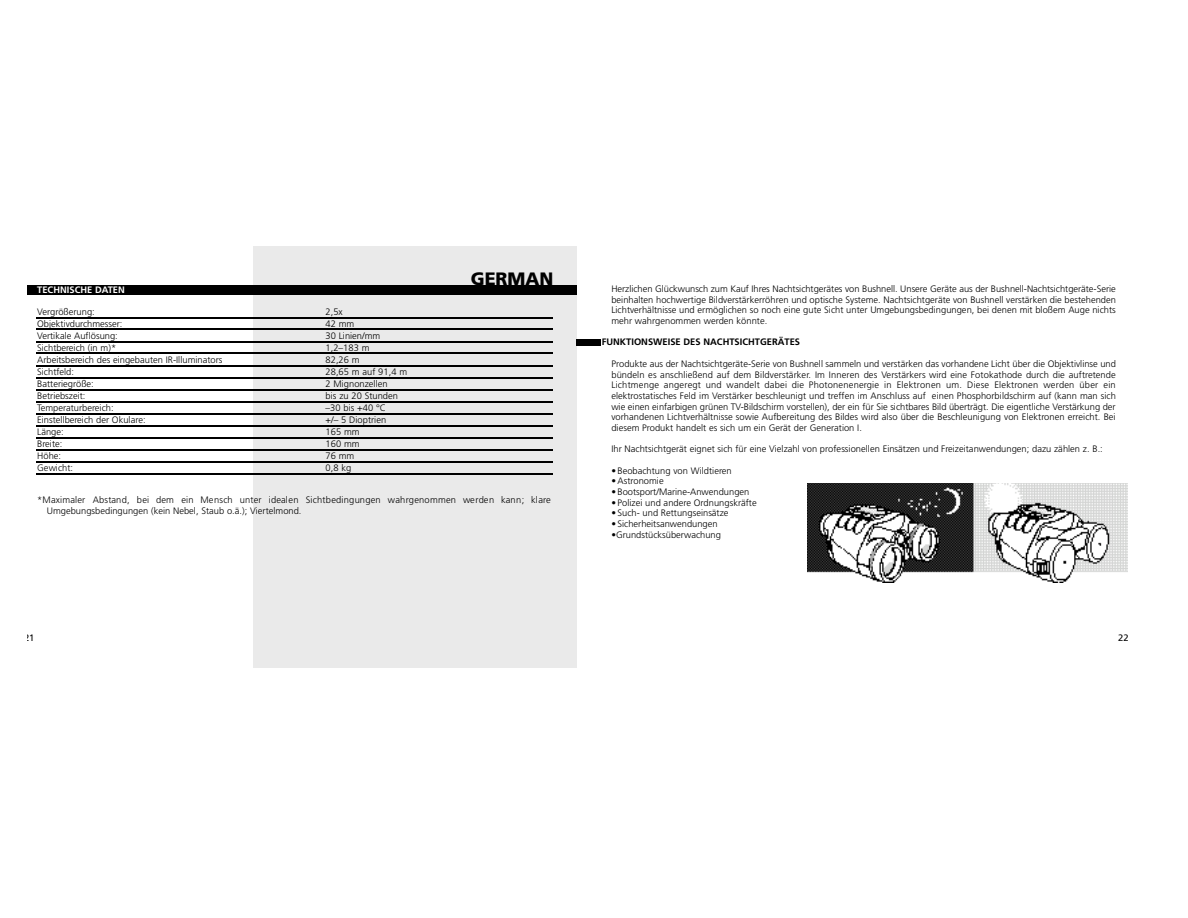
<style>
.page{position:relative;width:1188px;height:918px;background:#fff}
.page>*{position:absolute;margin:0;border:0;box-sizing:border-box;transform-origin:0 0}
.t1{font:900 18px "Frutiger";color:#000}
.t2{font:300 9.3px/10.6px "Frutiger";color:#000;text-align:justify}
.t3{font:700 9.3px "Frutiger";color:#000}
.t4{font:700 9.3px "Frutiger";color:#fff}
.t5{font:9.3px "Frutiger";color:#000}
</style>
<div class="page">
<div style="left:253px;top:246px;width:323px;height:421px;background:#eaeaea"></div>
<div style="left:27px;top:285px;width:549px;height:9px;background:#000"></div>
<hr style="left:36px;top:317px;width:516px;height:1px;background:#000">
<hr style="left:36px;top:329px;width:516px;height:1px;background:#000">
<hr style="left:36px;top:341px;width:516px;height:1px;background:#000">
<hr style="left:36px;top:353px;width:516px;height:1px;background:#000">
<hr style="left:36px;top:365px;width:516px;height:1px;background:#000">
<hr style="left:36px;top:377px;width:516px;height:1px;background:#000">
<hr style="left:36px;top:389px;width:516px;height:1px;background:#000">
<hr style="left:36px;top:401px;width:516px;height:2px;background:#000">
<hr style="left:36px;top:413px;width:516px;height:1px;background:#000">
<hr style="left:36px;top:425px;width:516px;height:2px;background:#000">
<hr style="left:36px;top:437px;width:516px;height:1px;background:#000">
<hr style="left:36px;top:449px;width:516px;height:2px;background:#000">
<hr style="left:36px;top:461px;width:516px;height:1px;background:#000">
<hr style="left:36px;top:474px;width:516px;height:1px;background:#000">
<img style="left:807px;top:483px;width:321px;height:99px">
<div style="left:576px;top:339px;width:25px;height:7px;background:#000"></div>
<h1 class="t1" style="left:471px;top:271px;width:84px">GERMAN</h1>
<p class="t4" style="left:37px;top:286px;width:89px">TECHNISCHE DATEN</p>
<p class="t2" style="left:37px;top:307px;width:59px">Vergrößerung:</p>
<p class="t2" style="left:326px;top:307px;width:19px">2,5x</p>
<p class="t2" style="left:37px;top:319px;width:87px">Objektivdurchmesser:</p>
<p class="t2" style="left:326px;top:319px;width:30px">42 mm</p>
<p class="t2" style="left:37px;top:331px;width:82px">Vertikale Auflösung:</p>
<p class="t2" style="left:326px;top:331px;width:56px">30 Linien/mm</p>
<p class="t2" style="left:37px;top:343px;width:80px">Sichtbereich (in m)*</p>
<p class="t2" style="left:326px;top:343px;width:45px">1,2–183 m</p>
<p class="t2" style="left:37px;top:355px;width:187px">Arbeitsbereich des eingebauten IR-Illuminators</p>
<p class="t2" style="left:326px;top:355px;width:36px">82,26 m</p>
<p class="t2" style="left:37px;top:367px;width:38px">Sichtfeld:</p>
<p class="t2" style="left:326px;top:367px;width:83px">28,65 m auf 91,4 m</p>
<p class="t2" style="left:37px;top:379px;width:58px">Batteriegröße:</p>
<p class="t2" style="left:326px;top:379px;width:64px">2 Mignonzellen</p>
<p class="t2" style="left:37px;top:391px;width:50px">Betriebszeit:</p>
<p class="t2" style="left:326px;top:391px;width:74px">bis zu 20 Stunden</p>
<p class="t2" style="left:37px;top:403px;width:78px">Temperaturbereich:</p>
<p class="t2" style="left:326px;top:403px;width:62px">–30 bis +40 °C</p>
<p class="t2" style="left:37px;top:415px;width:110px">Einstellbereich der Okulare:</p>
<p class="t2" style="left:326px;top:415px;width:62px">+/– 5 Dioptrien</p>
<p class="t2" style="left:37px;top:427px;width:28px">Länge:</p>
<p class="t2" style="left:326px;top:427px;width:36px">165 mm</p>
<p class="t2" style="left:37px;top:439px;width:27px">Breite:</p>
<p class="t2" style="left:326px;top:439px;width:36px">160 mm</p>
<p class="t2" style="left:37px;top:451px;width:25px">Höhe:</p>
<p class="t2" style="left:326px;top:451px;width:30px">76 mm</p>
<p class="t2" style="left:37px;top:463px;width:37px">Gewicht:</p>
<p class="t2" style="left:326px;top:463px;width:27px">0,8 kg</p>
<p class="t2" style="left:47px;top:495px;width:505px;text-indent:-10px">*Maximaler Abstand, bei dem ein Mensch unter idealen Sichtbedingungen wahrgenommen werden kann; klare<br>Umgebungsbedingungen (kein Nebel, Staub o.ä.); Viertelmond.</p>
<p class="t2" style="left:611px;top:284px;width:506px">Herzlichen Glückwunsch zum Kauf Ihres Nachtsichtgerätes von Bushnell. Unsere Geräte aus der Bushnell-Nachtsichtgeräte-Serie beinhalten hochwertige Bildverstärkerröhren und optische Systeme. Nachtsichtgeräte von Bushnell verstärken die bestehenden Lichtverhältnisse und ermöglichen so noch eine gute Sicht unter Umgebungsbedingungen, bei denen mit bloßem Auge nichts mehr wahrgenommen werden könnte.</p>
<p class="t3" style="left:602px;top:339px;width:200px">FUNKTIONSWEISE DES NACHTSICHTGERÄTES</p>
<p class="t2" style="left:611px;top:359px;width:506px">Produkte aus der Nachtsichtgeräte-Serie von Bushnell sammeln und verstärken das vorhandene Licht über die Objektivlinse und bündeln es anschließend auf dem Bildverstärker. Im Inneren des Verstärkers wird eine Fotokathode durch die auftretende Lichtmenge angeregt und wandelt dabei die Photonenenergie in Elektronen um. Diese Elektronen werden über ein elektrostatisches Feld im Verstärker beschleunigt und treffen im Anschluss auf einen Phosphorbildschirm auf (kann man sich wie einen einfarbigen grünen TV-Bildschirm vorstellen), der ein für Sie sichtbares Bild überträgt. Die eigentliche Verstärkung der vorhandenen Lichtverhältnisse sowie Aufbereitung des Bildes wird also über die Beschleunigung von Elektronen erreicht. Bei diesem Produkt handelt es sich um ein Gerät der Generation I.</p>
<p class="t2" style="left:611px;top:444px;width:493px">Ihr Nachtsichtgerät eignet sich für eine Vielzahl von professionellen Einsätzen und Freizeitanwendungen; dazu zählen z. B.:</p>
<p class="t2" style="left:611px;top:466px;width:122px">• Beobachtung von Wildtieren</p>
<p class="t2" style="left:611px;top:476px;width:54px">•Astronomie</p>
<p class="t2" style="left:611px;top:487px;width:139px">• Bootsport/Marine-Anwendungen</p>
<p class="t2" style="left:611px;top:498px;width:147px">• Polizei und andere Ordnungskräfte</p>
<p class="t2" style="left:611px;top:508px;width:119px">• Such- und Rettungseinsätze</p>
<p class="t2" style="left:611px;top:519px;width:108px">• Sicherheitsanwendungen</p>
<p class="t2" style="left:611px;top:530px;width:111px">•Grundstücksüberwachung</p>
<p class="t5" style="left:24px;top:634px;width:12px">21</p>
<p class="t5" style="left:1118px;top:634px;width:12px">22</p>
</div>
